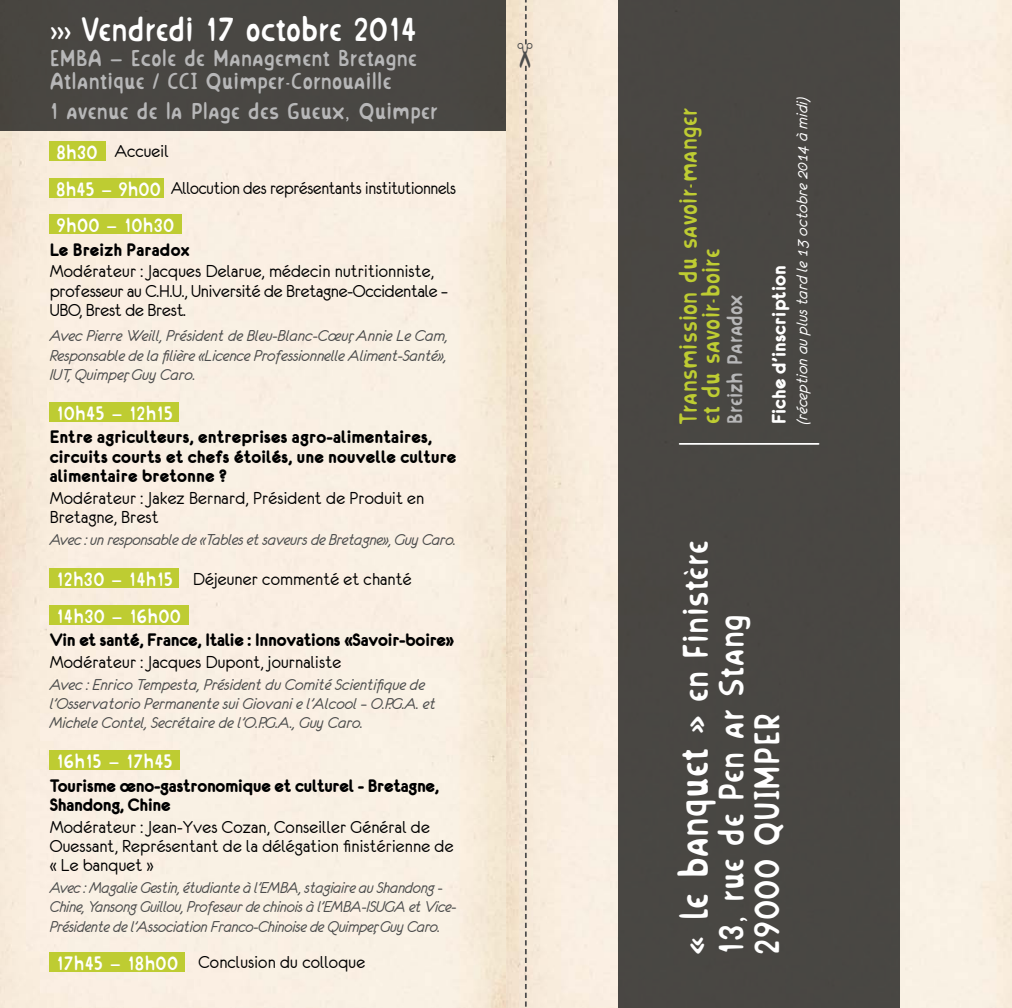
<style>
.page{position:relative;width:1012px;height:1008px;background:#fff}
.page>*{position:absolute;margin:0;border:0;box-sizing:border-box;transform-origin:0 0}
.t1{font:40.25px "Horny Village SEGUNDA";letter-spacing:.01em;color:#fff}
.t2{font:35px/35.7px "Horny Village SEGUNDA";letter-spacing:.01em;color:#fff}
.t3{font:33.25px "Horny Village SEGUNDA";color:#fff}
.t4{font:24.5px/22.8px "Horny Village SEGUNDA";letter-spacing:.01em;color:#becc32}
.t5{font:22.75px/22.8px "Horny Village SEGUNDA";letter-spacing:.01em;color:#b7b7b8}
.t6{font:21px "Eurofurencebold";letter-spacing:.01em;color:#fff}
.t7{font:21px "Horny Village SEGUNDA";color:#b7b7b8}
.t8{font:19.25px/19.2px "Eurofurenceregular";letter-spacing:.01em;color:#000}
.t9{font:19.25px/19.2px "Eurofurenceregular";letter-spacing:-.01em;color:#000}
.t10{font:19.25px/19.2px "Eurofurencebold";letter-spacing:.01em;color:#000}
.t11{font:19.25px/19.2px "Eurofurencebold";letter-spacing:-.01em;color:#000}
.t12{font:19.25px "Horny Village SEGUNDA";letter-spacing:.01em;color:#fff}
.t13{font:17.5px/19.2px "Eurofurenceitalic";letter-spacing:-.015em;color:#4b4c4c}
.t14{font:17.5px "Eurofurenceitalic";letter-spacing:.01em;color:#fff}
.s1{font-family:"Horny Village SEGUNDA";color:#fff}
.s2{font-size:35px}
</style>
<div class="page">
<img style="left:0;top:0;width:1012px;height:1007px">
<div style="left:618px;top:0;width:282px;height:1007px;background:#494743"></div>
<div style="left:0;top:0;width:506px;height:130px;background:#494743"></div>
<div style="left:50px;top:141px;width:56px;height:20px;background:#becc32"></div>
<div style="left:50px;top:178px;width:114px;height:19px;background:#becc32"></div>
<div style="left:50px;top:214px;width:132px;height:20px;background:#becc32"></div>
<div style="left:50px;top:402px;width:129px;height:19px;background:#becc32"></div>
<div style="left:50px;top:568px;width:129px;height:20px;background:#becc32"></div>
<div style="left:50px;top:605px;width:139px;height:19px;background:#becc32"></div>
<div style="left:50px;top:750px;width:130px;height:19px;background:#becc32"></div>
<div style="left:50px;top:951px;width:135px;height:20px;background:#becc32"></div>
<hr style="left:680px;top:443px;width:139px;height:1px;background:#fff">
<svg style="left:518px;top:0;width:15px;height:1007px;background:#f2e2cd"></svg>
<h3 class="t3" style="left:50px;top:12px;width:369px">››› Vendredi 17 octobre 2014</h3>
<h3 class="t5" style="left:50px;top:47px;width:369px">EMBA – Ecole de Management Bretagne<br>Atlantique / CCI Quimper-Cornouaille</h3>
<h3 class="t5" style="left:50px;top:100px;width:390px">1 avenue de la Plage des Gueux, Quimper</h3>
<p class="t9" style="left:56px;top:133px;width:401px;line-height:36.4px"><span class="s1">8h30</span> Accueil<br><span class="s1">8h45 – 9h00</span> Allocution des représentants institutionnels</p>
<p class="t12" style="left:56px;top:216px;width:120px">9h00 – 10h30</p>
<p class="t10" style="left:50px;top:240px;width:141px">Le Breizh Paradox</p>
<p class="t9" style="left:50px;top:262px;width:400px">Modérateur : Jacques Delarue, médecin nutritionniste, professeur au C.H.U., Université de Bretagne-Occidentale –<br>UBO, Brest de Brest.</p>
<p class="t13" style="left:50px;top:326px;width:400px;text-align:justify">Avec Pierre Weill, Président de Bleu-Blanc-Cœur, Annie Le Cam, Responsable de la filière «Licence Professionnelle Aliment-Santé», IUT, Quimper, Guy Caro.</p>
<p class="t12" style="left:56px;top:403px;width:118px">10h45 – 12h15</p>
<p class="t10" style="left:50px;top:427px;width:408px">Entre agriculteurs, entreprises agro-alimentaires, circuits courts et chefs étoilés, une nouvelle culture alimentaire bretonne ?</p>
<p class="t8" style="left:50px;top:487px;width:376px">Modérateur : Jakez Bernard, Président de Produit en<br>Bretagne, Brest</p>
<p class="t13" style="left:50px;top:529px;width:408px">Avec : un responsable de «Tables et saveurs de Bretagne», Guy Caro.</p>
<p class="t8" style="left:56px;top:568px;width:357px"><span class="s1">12h30 – 14h15</span> Déjeuner commenté et chanté</p>
<p class="t12" style="left:56px;top:606px;width:126px">14h30 – 16h00</p>
<p class="t11" style="left:50px;top:630px;width:406px">Vin et santé, France, Italie : Innovations «Savoir-boire»</p>
<p class="t8" style="left:50px;top:652px;width:293px">Modérateur : Jacques Dupont, journaliste</p>
<p class="t13" style="left:50px;top:674px;width:388px">Avec : Enrico Tempesta, Président du Comité Scientifique de l’Osservatorio Permanente sui Giovani e l’Alcool – O.P.G.A. et<br>Michele Contel, Secrétaire de l’O.P.G.A., Guy Caro.</p>
<p class="t12" style="left:56px;top:751px;width:118px">16h15 – 17h45</p>
<p class="t11" style="left:50px;top:775px;width:391px">Tourisme œno-gastronomique et culturel - Bretagne,<br>Shandong, Chine</p>
<p class="t8" style="left:50px;top:816px;width:405px">Modérateur : Jean-Yves Cozan, Conseiller Général de<br>Ouessant, Représentant de la délégation finistérienne de « Le banquet »</p>
<p class="t13" style="left:50px;top:877px;width:408px">Avec : Magalie Gestin, étudiante à l’EMBA, stagiaire au Shandong -<br>Chine, Yansong Guillou, Profeseur de chinois à l’EMBA-ISUGA et Vice-<br>Présidente de l’Association Franco-Chinoise de Quimper, Guy Caro.</p>
<p class="t8" style="left:56px;top:952px;width:310px"><span class="s1">17h45 – 18h00</span> Conclusion du colloque</p>
<h3 class="t4" style="left:677px;top:424px;width:317px;rotate:-90deg">Transmission du savoir-manger et du savoir-boire</h3>
<p class="t7" style="left:724px;top:424px;width:131px;rotate:-90deg">Breizh Paradox</p>
<p class="t14" style="left:793px;top:424px;width:327px;rotate:-90deg">(réception au plus tard le 13 octobre 2014 à midi)</p>
<p class="t6" style="left:768px;top:424px;width:160px;rotate:-90deg">Fiche d’inscription</p>
<h1 class="t1" style="left:674px;top:954px;width:415px;rotate:-90deg">« Le banquet » <span class="s2">en Finistère</span></h1>
<h2 class="t2" style="left:714px;top:954px;width:342px;rotate:-90deg">13, rue de Pen ar Stang<br>29000 QUIMPER</h2>
</div>
